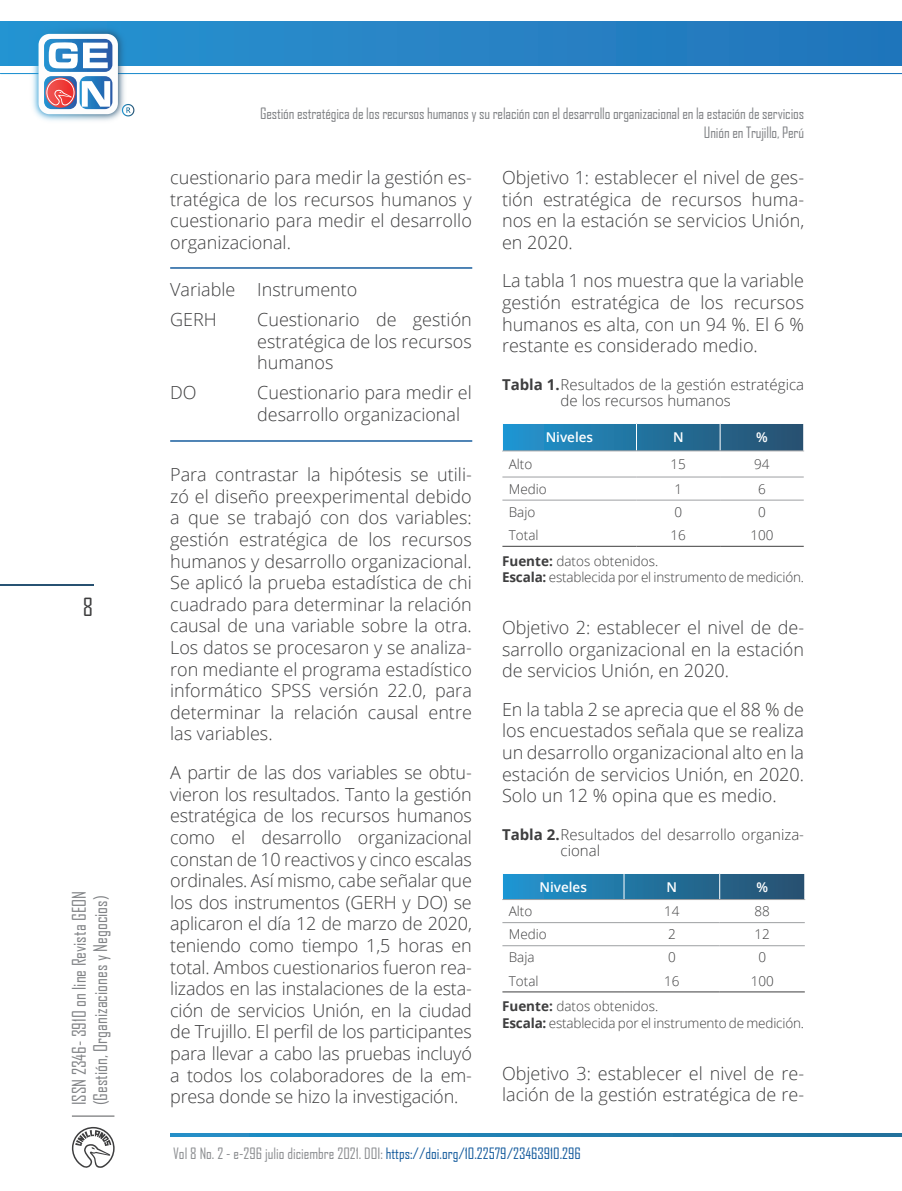
<style>
.page{position:relative;width:902px;height:1191px;background:#fff}
.page>*{position:absolute;margin:0;border:0;box-sizing:border-box;transform-origin:0 0}
.t1{font:24px "Agency FB";color:#3e3e3f}
.Cuerpo_de_Texto{font:300 18px/21.6px "Open Sans";color:#3e3e3f;text-align:justify}
.t2{font:18px/21.6px "Agency FB";color:#808285}
.t3{font:15px/18px "Agency FB";letter-spacing:-.01em;color:#808285;text-align:right}
.Título_cuadro{font:300 15px/16.5px "Open Sans";color:#3e3e3f}
.t4{font:15px "Agency FB";color:#8b8d90}
.Fuente{font:300 13.5px "Open Sans";letter-spacing:-.015em;color:#3e3e3f}
.Cuerpo_de_tablas{font:300 13.5px "Open Sans";color:#3e3e3f}
.Titulos_tablas{font:600 13.5px "Open Sans";color:#fff}
.s1{font-weight:700}
.s2{color:#175d9e}
</style>
<div class="page">
<div style="left:1px;top:22px;width:900px;height:43px;background:#2781c4"></div>
<img style="left:0;top:21px;width:173px;height:100px">
<div style="left:39px;top:34px;width:79px;height:80px;background:#fdfdfd;border-radius:11px"></div>
<svg style="left:44px;top:39px;width:68px;height:70px"></svg>
<hr style="left:72px;top:1115px;width:42px;height:1px;background:#57585a">
<svg style="left:72px;top:1126px;width:43px;height:42px"></svg>
<svg style="left:170px;top:1133px;width:731px;height:4px;background:#217fb1"></svg>
<hr style="left:0;top:584px;width:93px;height:1px;background:#275172">
<hr style="left:502px;top:477px;width:134px;height:1px;background:#9d9fa2">
<hr style="left:636px;top:477px;width:84px;height:1px;background:#9d9fa2">
<hr style="left:720px;top:477px;width:83px;height:1px;background:#9d9fa2">
<hr style="left:502px;top:500px;width:134px;height:1px;background:#9d9fa2">
<hr style="left:636px;top:500px;width:84px;height:1px;background:#9d9fa2">
<hr style="left:720px;top:500px;width:83px;height:1px;background:#9d9fa2">
<svg style="left:502px;top:423px;width:302px;height:28px;background:#3179a2"></svg>
<hr style="left:502px;top:546px;width:134px;height:1px;background:#3e3e3f">
<hr style="left:636px;top:546px;width:84px;height:1px;background:#3e3e3f">
<hr style="left:720px;top:546px;width:83px;height:1px;background:#3e3e3f">
<hr style="left:502px;top:899px;width:122px;height:1px;background:#9d9fa2">
<hr style="left:624px;top:899px;width:95px;height:1px;background:#9d9fa2">
<hr style="left:719px;top:899px;width:86px;height:1px;background:#9d9fa2">
<hr style="left:502px;top:922px;width:122px;height:1px;background:#9d9fa2">
<hr style="left:624px;top:922px;width:95px;height:1px;background:#9d9fa2">
<hr style="left:719px;top:922px;width:85px;height:1px;background:#9d9fa2">
<hr style="left:502px;top:945px;width:122px;height:1px;background:#9d9fa2">
<hr style="left:624px;top:945px;width:95px;height:1px;background:#9d9fa2">
<hr style="left:719px;top:945px;width:85px;height:1px;background:#9d9fa2">
<svg style="left:503px;top:873px;width:302px;height:26px;background:#2d78a2"></svg>
<hr style="left:502px;top:991px;width:122px;height:1px;background:#3e3e3f">
<hr style="left:624px;top:991px;width:95px;height:1px;background:#3e3e3f">
<hr style="left:719px;top:991px;width:85px;height:1px;background:#3e3e3f">
<hr style="left:170px;top:267px;width:302px;height:2px;background:#175d9e">
<hr style="left:170px;top:440px;width:302px;height:2px;background:#175d9e">
<h1 class="t1" style="left:83px;top:592px;width:12px">8</h1>
<p class="t2" style="left:68px;top:1105px;width:216px;rotate:-90deg">ISSN 2346- 3910 on line Revista GEON (Gestión, Organizaciones y Negocios)</p>
<p class="t3" style="left:260px;top:105px;width:545px">Gestión estratégica de los recursos humanos y su relación con el desarrollo organizacional en la estación de servicios<br>Unión en Trujillo, Perú</p>
<p class="Cuerpo_de_Texto" style="left:170px;top:166px;width:303px">cuestionario para medir la gestión es&shy;tratégica de los recursos humanos y cuestionario para medir el desarrollo organizacional.</p>
<p class="Cuerpo_de_Texto" style="left:170px;top:278px;width:189px">Variable Instrumento</p>
<p class="Cuerpo_de_Texto" style="left:170px;top:308px;width:48px">GERH</p>
<p class="Cuerpo_de_Texto" style="left:257px;top:308px;width:216px">Cuestionario de gestión estratégica de los recursos humanos</p>
<p class="Cuerpo_de_Texto" style="left:170px;top:381px;width:28px">DO</p>
<p class="Cuerpo_de_Texto" style="left:257px;top:381px;width:216px">Cuestionario para medir el desarrollo organizacional</p>
<p class="Cuerpo_de_Texto" style="left:502px;top:166px;width:303px">Objetivo 1: establecer el nivel de ges&shy;tión estratégica de recursos huma&shy;nos en la estación se servicios Unión, en 2020.</p>
<p class="Cuerpo_de_Texto" style="left:502px;top:269px;width:303px">La tabla 1 nos muestra que la variable gestión estratégica de los recursos humanos es alta, con un 94 %. El 6 % restante es considerado medio.</p>
<p class="Título_cuadro" style="left:560px;top:376px;width:245px;text-indent:-58px"><span class="s1">Tabla 1.</span>Resultados de la gestión estratégica de los recursos humanos</p>
<p class="Titulos_tablas" style="left:545px;top:428px;width:49px">Niveles</p>
<p class="Titulos_tablas" style="left:673px;top:428px;width:12px">N</p>
<p class="Titulos_tablas" style="left:756px;top:428px;width:13px">%</p>
<p class="Cuerpo_de_tablas" style="left:508px;top:455px;width:25px">Alto</p>
<p class="Cuerpo_de_tablas" style="left:670px;top:455px;width:17px">15</p>
<p class="Cuerpo_de_tablas" style="left:754px;top:455px;width:17px">94</p>
<p class="Cuerpo_de_tablas" style="left:508px;top:479px;width:40px">Medio</p>
<p class="Cuerpo_de_tablas" style="left:674px;top:479px;width:9px">1</p>
<p class="Cuerpo_de_tablas" style="left:758px;top:479px;width:9px">6</p>
<p class="Cuerpo_de_tablas" style="left:508px;top:502px;width:28px">Bajo</p>
<p class="Cuerpo_de_tablas" style="left:674px;top:502px;width:9px">0</p>
<p class="Cuerpo_de_tablas" style="left:758px;top:502px;width:9px">0</p>
<p class="Cuerpo_de_tablas" style="left:508px;top:526px;width:31px">Total</p>
<p class="Cuerpo_de_tablas" style="left:670px;top:526px;width:17px">16</p>
<p class="Cuerpo_de_tablas" style="left:750px;top:526px;width:25px">100</p>
<p class="Fuente" style="left:502px;top:551px;width:158px"><span class="s1">Fuente:</span> datos obtenidos.</p>
<p class="Fuente" style="left:502px;top:568px;width:303px"><span class="s1">Escala:</span> establecida por el instrumento de medición.</p>
<p class="Cuerpo_de_Texto" style="left:502px;top:616px;width:303px">Objetivo 2: establecer el nivel de de&shy;sarrollo organizacional en la estación de servicios Unión, en 2020.</p>
<p class="Cuerpo_de_Texto" style="left:502px;top:698px;width:303px">En la tabla 2 se aprecia que el 88 % de los encuestados señala que se realiza un desarrollo organizacional alto en la estación de servicios Unión, en 2020.<br>Solo un 12 % opina que es medio.</p>
<p class="Título_cuadro" style="left:560px;top:826px;width:245px;text-indent:-58px"><span class="s1">Tabla 2.</span>Resultados del desarrollo organiza&shy;cional</p>
<p class="Titulos_tablas" style="left:539px;top:877px;width:49px">Niveles</p>
<p class="Titulos_tablas" style="left:666px;top:877px;width:12px">N</p>
<p class="Titulos_tablas" style="left:756px;top:877px;width:13px">%</p>
<p class="Cuerpo_de_tablas" style="left:508px;top:902px;width:25px">Alto</p>
<p class="Cuerpo_de_tablas" style="left:664px;top:902px;width:17px">14</p>
<p class="Cuerpo_de_tablas" style="left:754px;top:902px;width:17px">88</p>
<p class="Cuerpo_de_tablas" style="left:508px;top:925px;width:40px">Medio</p>
<p class="Cuerpo_de_tablas" style="left:668px;top:925px;width:9px">2</p>
<p class="Cuerpo_de_tablas" style="left:754px;top:925px;width:17px">12</p>
<p class="Cuerpo_de_tablas" style="left:508px;top:948px;width:27px">Baja</p>
<p class="Cuerpo_de_tablas" style="left:668px;top:948px;width:9px">0</p>
<p class="Cuerpo_de_tablas" style="left:758px;top:948px;width:9px">0</p>
<p class="Cuerpo_de_tablas" style="left:508px;top:971px;width:31px">Total</p>
<p class="Cuerpo_de_tablas" style="left:664px;top:971px;width:17px">16</p>
<p class="Cuerpo_de_tablas" style="left:750px;top:971px;width:25px">100</p>
<p class="Fuente" style="left:502px;top:997px;width:158px"><span class="s1">Fuente:</span> datos obtenidos.</p>
<p class="Fuente" style="left:502px;top:1013px;width:303px"><span class="s1">Escala:</span> establecida por el instrumento de medición.</p>
<p class="Cuerpo_de_Texto" style="left:502px;top:1061px;width:303px">Objetivo 3: establecer el nivel de re&shy;lación de la gestión estratégica de re-</p>
<p class="Cuerpo_de_Texto" style="left:170px;top:463px;width:303px">Para contrastar la hipótesis se utili&shy;zó el diseño preexperimental debido a que se trabajó con dos variables: gestión estratégica de los recursos humanos y desarrollo organizacional.<br>Se aplicó la prueba estadística de chi cuadrado para determinar la relación causal de una variable sobre la otra.<br>Los datos se procesaron y se analiza&shy;ron mediante el programa estadístico informático SPSS versión 22.0, para determinar la relación causal entre las variables.</p>
<p class="Cuerpo_de_Texto" style="left:170px;top:761px;width:303px">A partir de las dos variables se obtu&shy;vieron los resultados. Tanto la gestión estratégica de los recursos humanos como el desarrollo organizacional constan de 10 reactivos y cinco escalas ordinales. Así mismo, cabe señalar que los dos instrumentos (GERH y DO) se aplicaron el día 12 de marzo de 2020, teniendo como tiempo 1,5 horas en total. Ambos cuestionarios fueron rea&shy;lizados en las instalaciones de la esta&shy;ción de servicios Unión, en la ciudad de Trujillo. El perfil de los participantes para llevar a cabo las pruebas incluyó a todos los colaboradores de la em&shy;presa donde se hizo la investigación.</p>
<p class="t4" style="left:173px;top:1144px;width:409px">Vol 8 No. 2 - e-296 julio diciembre 2021. DOI: <span class="s2">https://doi.org/10.22579/23463910.296</span></p>
</div>
